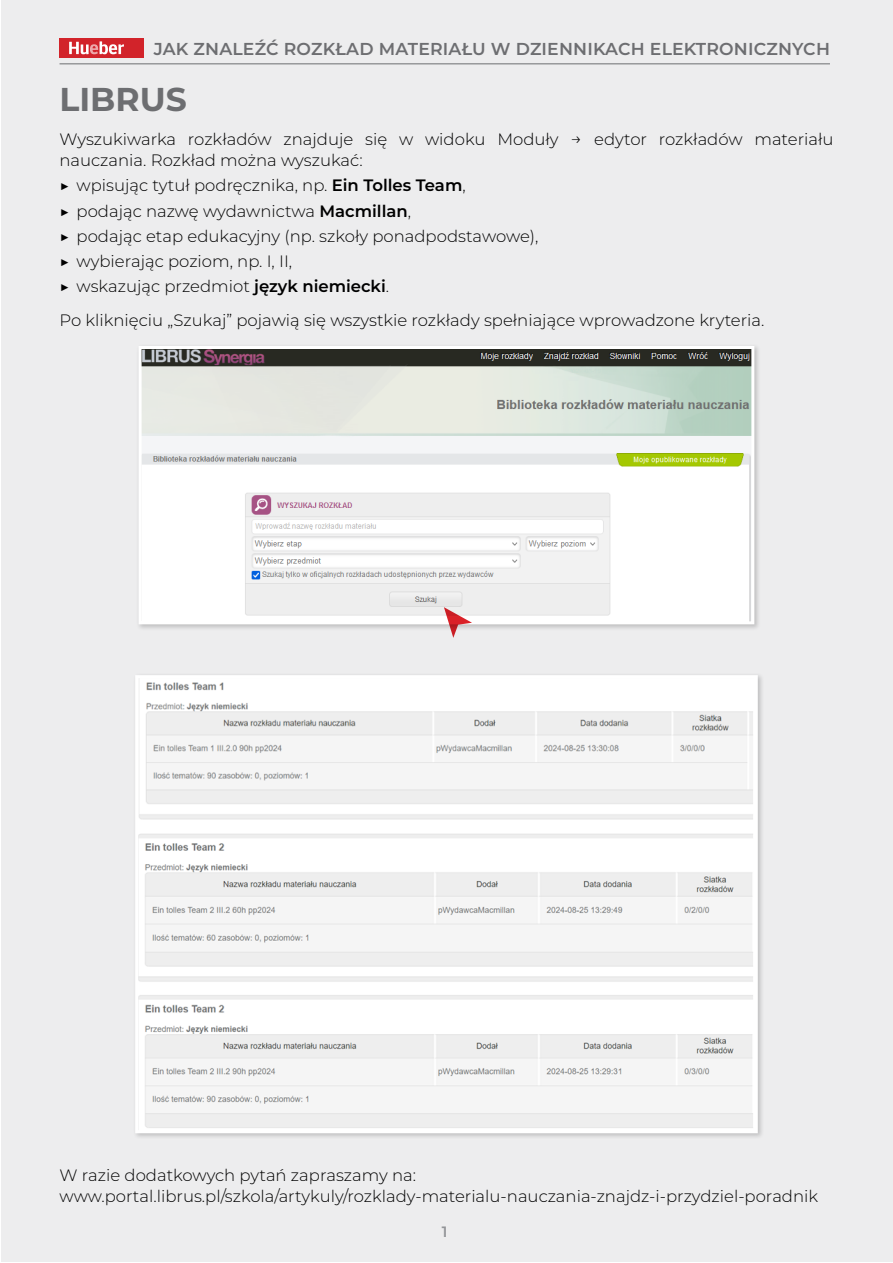
<style>
.page{position:relative;width:893px;height:1263px;background:#fff}
.page>*{position:absolute;margin:0;border:0;box-sizing:border-box;transform-origin:0 0}
.t1{font:700 33px "Montserrat";color:#6d6e71}
.t2{font:600 17.25px "Montserrat";letter-spacing:.01em;color:#6d6e71}
.t3{font:300 16.5px/25.2px "Montserrat";color:#000}
.t4{font:600 15px "Montserrat";color:#939598}
.s1{font-weight:600}
</style>
<div class="page">
<div style="left:1px;top:1px;width:891px;height:1261px;background:#ededee"></div>
<hr style="left:60px;top:63px;width:770px;height:1px;background:#6d6e71">
<div style="left:136px;top:344px;width:625px;height:287px;background:#000;opacity:.2"></div>
<svg style="left:137px;top:344px;width:619px;height:282px"></svg>
<div style="left:133px;top:673px;width:631px;height:467px;background:#000;opacity:.2"></div>
<img style="left:139px;top:679px;width:615px;height:450px">
<div style="left:135px;top:675px;width:623px;height:458px;border:3px solid #fff"></div>
<div style="left:60px;top:38px;width:84px;height:20px;background:#d2232a"></div>
<svg style="left:69px;top:41px;width:55px;height:13px"></svg>
<svg style="left:444px;top:607px;width:28px;height:31px"></svg>
<p class="t2" style="left:154px;top:37px;width:678px">JAK ZNALEŹĆ ROZKŁAD MATERIAŁU W DZIENNIKACH ELEKTRONICZNYCH</p>
<h1 class="t1" style="left:60px;top:76px;width:129px">LIBRUS</h1>
<p class="t3" style="left:60px;top:128px;width:775px;line-height:21px">Wyszukiwarka rozkładów znajduje się w widoku Moduły → edytor rozkładów materiału nauczania. Rozkład można wyszukać:</p>
<p class="t3" style="left:60px;top:172px;width:480px">▶ wpisując tytuł podręcznika, np. <span class="s1">Ein Tolles Team</span>,<br>▶ podając nazwę wydawnictwa <span class="s1">Macmillan</span>,<br>▶ podając etap edukacyjny (np. szkoły ponadpodstawowe), ▶ wybierając poziom, np. I, II,<br>▶ wskazując przedmiot <span class="s1">język niemiecki</span>.</p>
<p class="t3" style="left:60px;top:307px;width:706px">Po kliknięciu „Szukaj” pojawią się wszystkie rozkłady spełniające wprowadzone kryteria.</p>
<p class="t3" style="left:60px;top:1164px;width:760px;line-height:21px">W razie dodatkowych pytań zapraszamy na: www.portal.librus.pl/szkola/artykuly/rozklady-materialu-nauczania-znajdz-i-przydziel-poradnik</p>
<p class="t4" style="left:442px;top:1221px;width:7px">1</p>
</div>
